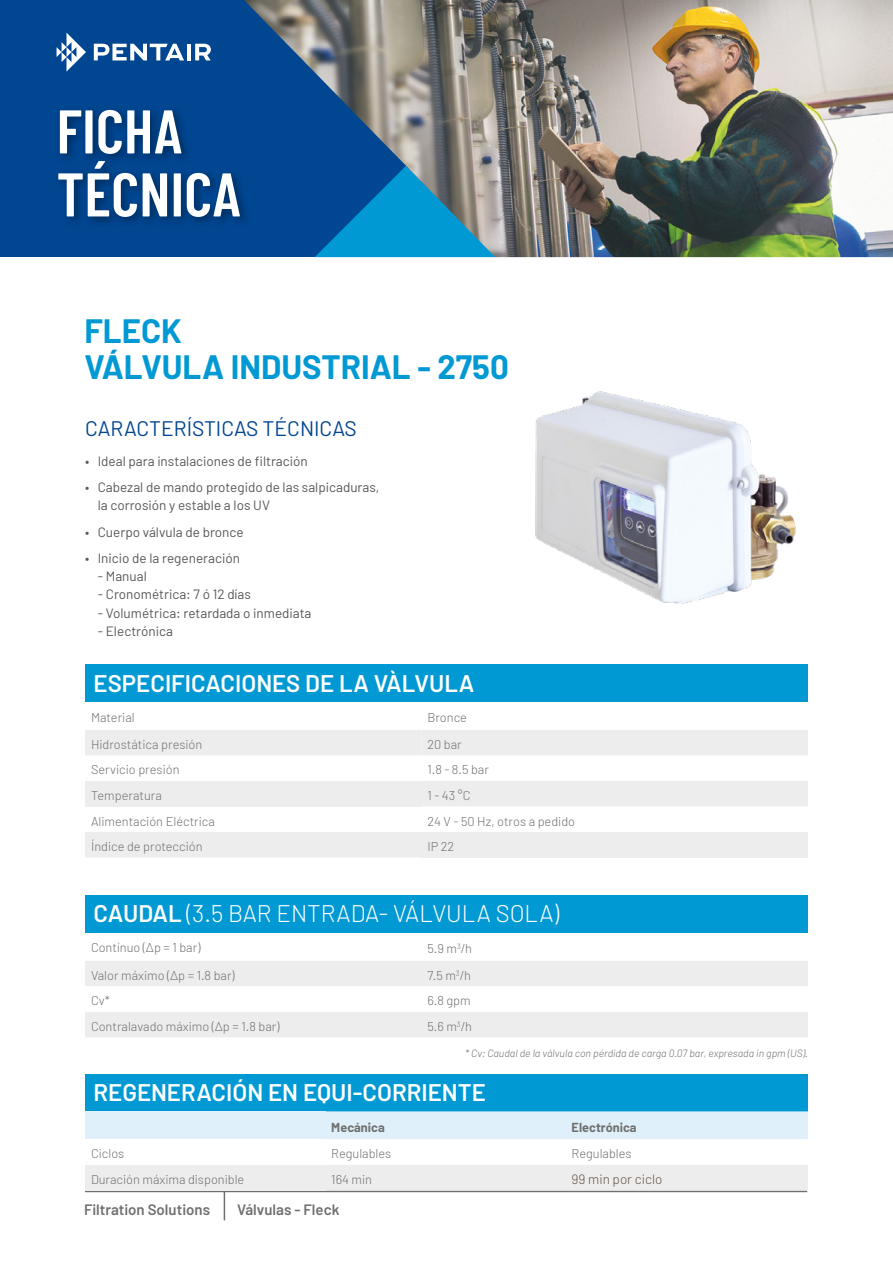
<style>
.page{position:relative;width:893px;height:1263px;background:#fff}
.page>*{position:absolute;margin:0;border:0;box-sizing:border-box;transform-origin:0 0}
.t1{font:600 61.5px/63px "Barlow Condensed";color:#fff}
.t2{font:700 33px "Barlow";color:#0099d4}
.t3{font:600 24px "Barlow";color:#fff}
.t4{font:300 24px "Barlow";color:#fff}
.t5{font:21px "Barlow";color:#004691}
.t6{font:600 15px "Barlow";color:#706f6f}
.t7{font:13.5px/18px "Barlow";color:#575756}
.text_tableau_dark_gr{font:300 13.5px "Barlow";color:#645345}
.Text_tableau_dark_gr{font:300 12.75px "Barlow";color:#706f6f}
.text_tableau_dark_gr-2{font:300 12.75px "Barlow";color:#706f6f}
.text_tableau_dark_gr-3{font:700 12.75px "Barlow";color:#706f6f}
.Text_tableau_gris{font:italic 300 10.5px "Barlow";color:#706f6f}
.s1{font-weight:600}
</style>
<div class="page">
<div style="left:0;top:0;width:848px;height:257px;background:#004691"></div>
<svg style="left:57px;top:33px;width:29px;height:39px"></svg>
<svg style="left:94px;top:44px;width:90px;height:16px"></svg>
<hr style="left:187px;top:44px;width:4px;height:16px;background:#fff">
<svg style="left:195px;top:44px;width:16px;height:16px"></svg>
<div style="left:53px;top:105px;width:198px;height:123px;background:#000;opacity:.37"></div>
<img style="left:232px;top:0;width:661px;height:257px">
<img style="left:535px;top:391px;width:261px;height:213px">
<div style="left:85px;top:664px;width:723px;height:38px;background:#0099d4"></div>
<svg style="left:85px;top:730px;width:723px;height:127px"></svg>
<div style="left:85px;top:781px;width:336px;height:25px;background:#ededed"></div>
<div style="left:421px;top:832px;width:387px;height:25px;background:#ededed"></div>
<div style="left:85px;top:895px;width:723px;height:38px;background:#0099d4"></div>
<div style="left:85px;top:961px;width:723px;height:76px;background:#ededed"></div>
<svg style="left:85px;top:986px;width:723px;height:26px"></svg>
<div style="left:85px;top:1074px;width:723px;height:37px;background:#0099d4"></div>
<svg style="left:85px;top:1111px;width:723px;height:109px"></svg>
<h1 class="t1" style="left:57px;top:98px;width:186px">FICHA<br>TÉCNICA</h1>
<p class="t2" style="left:84px;top:310px;width:99px">FLECK</p>
<p class="t2" style="left:84px;top:346px;width:426px">VÁLVULA INDUSTRIAL - 2750</p>
<p class="t5" style="left:85px;top:415px;width:273px">CARACTERÍSTICAS TÉCNICAS</p>
<p class="t7" style="left:85px;top:452px;width:224px">• Ideal para instalaciones de filtración</p>
<p class="t7" style="left:98px;top:478px;width:283px;text-indent:-13px">• Cabezal de mando protegido de las salpicaduras, la corrosión y estable a los UV</p>
<p class="t7" style="left:85px;top:523px;width:160px">• Cuerpo válvula de bronce</p>
<p class="t7" style="left:85px;top:549px;width:156px">• Inicio de la regeneración</p>
<p class="t7" style="left:98px;top:567px;width:51px">- Manual</p>
<p class="t7" style="left:98px;top:585px;width:155px">- Cronométrica: 7 ó 12 días</p>
<p class="t7" style="left:98px;top:603px;width:215px">- Volumétrica: retardada o inmediata</p>
<p class="t7" style="left:98px;top:621px;width:77px">- Electrónica</p>
<p class="t3" style="left:94px;top:668px;width:382px">ESPECIFICACIONES DE LA VÀLVULA</p>
<p class="text_tableau_dark_gr-2" style="left:91px;top:710px;width:45px">Material</p>
<p class="text_tableau_dark_gr-2" style="left:427px;top:710px;width:41px">Bronce</p>
<p class="text_tableau_dark_gr-2" style="left:91px;top:736px;width:113px">Hidrostática presión</p>
<p class="text_tableau_dark_gr-2" style="left:427px;top:736px;width:36px">20 bar</p>
<p class="text_tableau_dark_gr-2" style="left:91px;top:762px;width:90px">Servicio presión</p>
<p class="text_tableau_dark_gr-2" style="left:427px;top:762px;width:63px">1.8 - 8.5 bar</p>
<p class="Text_tableau_dark_gr" style="left:91px;top:787px;width:72px">Temperatura</p>
<p class="text_tableau_dark_gr-2" style="left:427px;top:787px;width:44px">1 - 43 °C</p>
<p class="Text_tableau_dark_gr" style="left:91px;top:813px;width:125px">Alimentación Eléctrica</p>
<p class="Text_tableau_dark_gr" style="left:427px;top:813px;width:149px">24 V - 50 Hz, otros a pedido</p>
<p class="Text_tableau_dark_gr" style="left:91px;top:838px;width:113px">Índice de protección</p>
<p class="text_tableau_dark_gr-2" style="left:427px;top:838px;width:28px">IP 22</p>
<p class="t4" style="left:94px;top:899px;width:467px"><span class="s1">CAUDAL</span> (3.5 BAR ENTRADA- VÁLVULA SOLA)</p>
<p class="Text_tableau_dark_gr" style="left:91px;top:939px;width:111px">Contínuo (Δp = 1 bar)</p>
<p class="Text_tableau_dark_gr" style="left:427px;top:941px;width:46px">5.9 m<sup>3</sup>/h</p>
<p class="Text_tableau_dark_gr" style="left:91px;top:967px;width:145px">Valor máximo (Δp = 1.8 bar)</p>
<p class="Text_tableau_dark_gr" style="left:427px;top:967px;width:45px">7.5 m<sup>3</sup>/h</p>
<p class="Text_tableau_dark_gr" style="left:91px;top:992px;width:20px">Cv*</p>
<p class="Text_tableau_dark_gr" style="left:427px;top:993px;width:45px">6.8 gpm</p>
<p class="Text_tableau_dark_gr" style="left:91px;top:1018px;width:190px">Contralavado máximo (Δp = 1.8 bar)</p>
<p class="Text_tableau_dark_gr" style="left:427px;top:1018px;width:46px">5.6 m<sup>3</sup>/h</p>
<p class="Text_tableau_gris" style="left:465px;top:1046px;width:344px">* Cv: Caudal de la válvula con pérdida de carga 0.07 bar, expresada in gpm (US).</p>
<p class="t3" style="left:94px;top:1077px;width:394px">REGENERACIÓN EN EQUI-CORRIENTE</p>
<p class="text_tableau_dark_gr-3" style="left:331px;top:1119px;width:55px">Mecánica</p>
<p class="text_tableau_dark_gr-3" style="left:572px;top:1119px;width:67px">Electrónica</p>
<p class="text_tableau_dark_gr-2" style="left:91px;top:1146px;width:35px">Ciclos</p>
<p class="text_tableau_dark_gr-2" style="left:331px;top:1146px;width:62px">Regulables</p>
<p class="text_tableau_dark_gr-2" style="left:572px;top:1146px;width:62px">Regulables</p>
<p class="text_tableau_dark_gr-2" style="left:91px;top:1171px;width:155px">Duración máxima disponible</p>
<p class="text_tableau_dark_gr-2" style="left:331px;top:1171px;width:42px">164 min</p>
<p class="text_tableau_dark_gr" style="left:572px;top:1171px;width:92px">99 min por ciclo</p>
<p class="t6" style="left:84px;top:1200px;width:128px">Filtration Solutions</p>
<p class="t6" style="left:237px;top:1200px;width:104px">Válvulas - Fleck</p>
</div>
